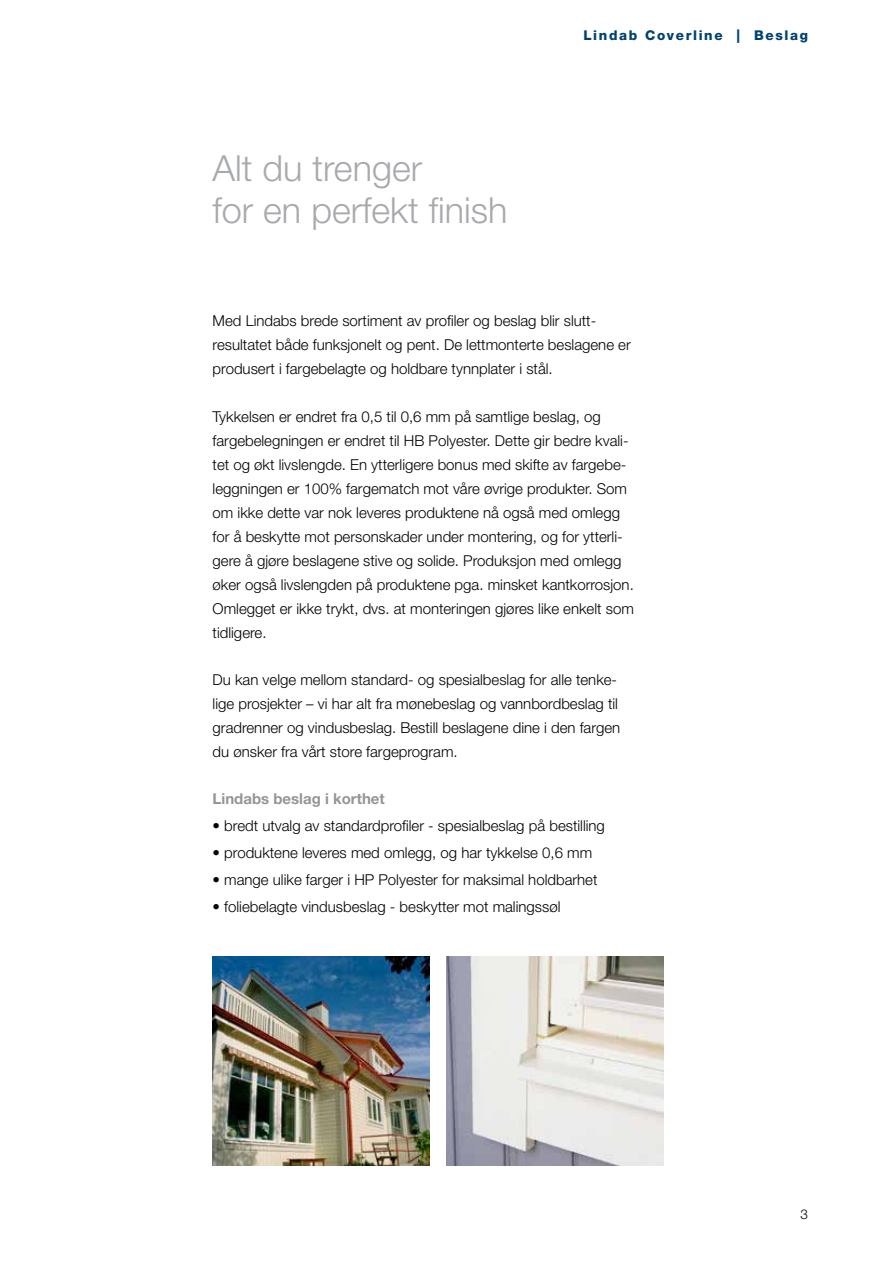
<style>
.page{position:relative;width:893px;height:1263px;background:#fff}
.page>*{position:absolute;margin:0;border:0;box-sizing:border-box;transform-origin:0 0}
.t1{font:300 36px/42px "Helvetica Neue";color:#a7a9ac}
.t2{font:300 15px/24px "Helvetica Neue";color:#000}
.t3{font:700 15px "Helvetica Neue";color:#939598}
.t4{font:800 13.5px "Helvetica Neue";letter-spacing:.12em;color:#00426f}
.t5{font:300 13.5px "Helvetica Neue";color:#000}
</style>
<div class="page">
<img style="left:213px;top:957px;width:217px;height:209px">
<img style="left:446px;top:957px;width:217px;height:209px">
<h1 class="t1" style="left:213px;top:147px;width:296px">Alt du trenger<br>for en perfekt finish</h1>
<p class="t4" style="left:583px;top:27px;width:226px">Lindab Coverline | Beslag</p>
<p class="t2" style="left:213px;top:308px;width:420px">Med Lindabs brede sortiment av profiler og beslag blir slutt&shy;resultatet både funksjonelt og pent. De lettmonterte beslagene er produsert i fargebelagte og holdbare tynnplater i stål.</p>
<p class="t2" style="left:213px;top:404px;width:423px">Tykkelsen er endret fra 0,5 til 0,6 mm på samtlige beslag, og fargebelegningen er endret til HB Polyester. Dette gir bedre kvali&shy;tet og økt livslengde. En ytterligere bonus med skifte av fargebe&shy;leggningen er 100% fargematch mot våre øvrige produkter. Som om ikke dette var nok leveres produktene nå også med omlegg for å beskytte mot personskader under montering, og for ytterli&shy;gere å gjøre beslagene stive og solide. Produksjon med omlegg øker også livslengden på produktene pga. minsket kantkorrosjon.<br>Omlegget er ikke trykt, dvs. at monteringen gjøres like enkelt som tidligere.</p>
<p class="t2" style="left:213px;top:667px;width:409px">Du kan velge mellom standard- og spesialbeslag for alle tenke&shy;lige prosjekter – vi har alt fra mønebeslag og vannbordbeslag til gradrenner og vindusbeslag. Bestill beslagene dine i den fargen du ønsker fra vårt store fargeprogram.</p>
<p class="t3" style="left:213px;top:790px;width:174px">Lindabs beslag i korthet</p>
<p class="t2" style="left:213px;top:814px;width:394px">• bredt utvalg av standardprofiler - spesialbeslag på bestilling</p>
<p class="t2" style="left:213px;top:841px;width:381px">• produktene leveres med omlegg, og har tykkelse 0,6 mm</p>
<p class="t2" style="left:213px;top:868px;width:386px">• mange ulike farger i HP Polyester for maksimal holdbarhet</p>
<p class="t2" style="left:213px;top:895px;width:349px">• foliebelagte vindusbeslag - beskytter mot malingssøl</p>
<p class="t5" style="left:800px;top:1206px;width:9px">3</p>
</div>
